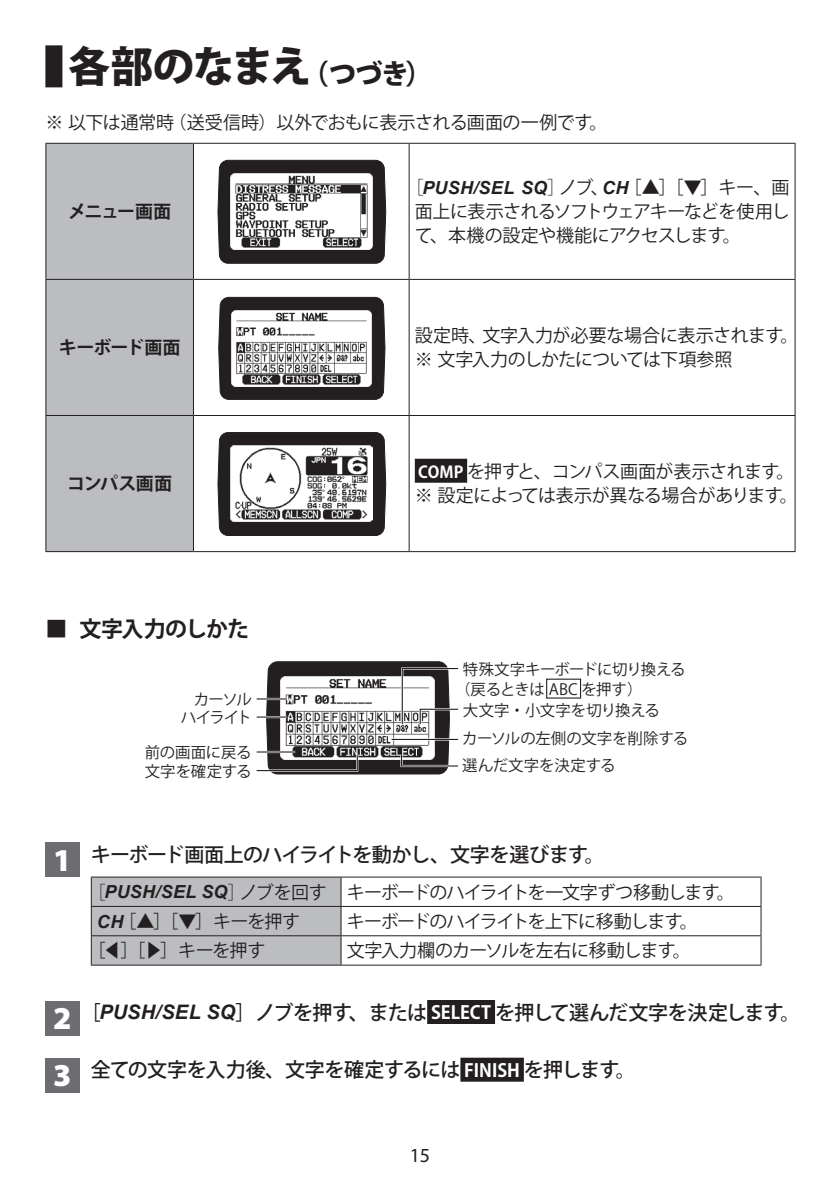
<style>
.page{position:relative;width:840px;height:1191px;background:#fff}
.page>*{position:absolute;margin:0;border:0;box-sizing:border-box;transform-origin:0 0}
.t1{font:800 42px "Koz Go Pro";letter-spacing:-.05em;color:#231f20}
.t2{font:700 22px "Koz Go Std";letter-spacing:-.05em;color:#231f20}
.t3{font:500 20px "Koz Go Std";letter-spacing:-.03em;color:#231f20}
.t4{font:20px "Myriad Pro";color:#231f20}
.t5{font:18px/24px "Koz Go Std";letter-spacing:-.03em;color:#231f20}
.t6{font:18px/29.4px "Koz Go Std";letter-spacing:-.05em;color:#231f20}
.t7{font:18px "Koz Go Std";letter-spacing:-.065em;color:#231f20}
.t8{font:700 18px "Koz Go Std";letter-spacing:-.035em;color:#231f20}
.t9{font:15.4px/19.8px "Koz Go Std";letter-spacing:-.015em;color:#231f20}
.s1{font-size:27.2px}
.s2{font-family:"Koz Min Pr 6 N"}
.s3{font-family:"Arial";font-weight:700;font-style:italic}
.s4{font-weight:700;font-size:16.2px;color:#fff}
.s5{font-family:"Myriad Pro";font-weight:900;font-size:32px;color:#fff}
.s6{font-family:"Koz Go Pr 6 N"}
.s7{font-weight:700;font-size:18px;color:#fff}
</style>
<div class="page">
<div style="left:45px;top:45px;width:17px;height:42px;background:#231f20"></div>
<div style="left:427px;top:1000px;width:68px;height:24px;background:#231f20"></div>
<div style="left:460px;top:1057px;width:63px;height:24px;background:#231f20"></div>
<div style="left:46px;top:144px;width:147px;height:407px;background:#bcbdc0"></div>
<hr style="left:45px;top:143px;width:148px;height:1px;background:#231f20">
<hr style="left:45px;top:144px;width:1px;height:135px;background:#231f20">
<hr style="left:193px;top:143px;width:216px;height:1px;background:#231f20">
<hr style="left:193px;top:144px;width:1px;height:135px;background:#231f20">
<hr style="left:409px;top:143px;width:386px;height:1px;background:#231f20">
<hr style="left:408px;top:144px;width:1px;height:135px;background:#231f20">
<hr style="left:794px;top:144px;width:1px;height:135px;background:#231f20">
<hr style="left:45px;top:279px;width:148px;height:1px;background:#231f20">
<hr style="left:45px;top:280px;width:1px;height:135px;background:#231f20">
<hr style="left:193px;top:279px;width:216px;height:1px;background:#231f20">
<hr style="left:193px;top:280px;width:1px;height:135px;background:#231f20">
<hr style="left:409px;top:279px;width:386px;height:1px;background:#231f20">
<hr style="left:408px;top:280px;width:1px;height:135px;background:#231f20">
<hr style="left:794px;top:280px;width:1px;height:135px;background:#231f20">
<hr style="left:45px;top:415px;width:148px;height:1px;background:#231f20">
<hr style="left:45px;top:416px;width:1px;height:135px;background:#231f20">
<hr style="left:193px;top:415px;width:216px;height:1px;background:#231f20">
<hr style="left:193px;top:416px;width:1px;height:135px;background:#231f20">
<hr style="left:409px;top:415px;width:386px;height:1px;background:#231f20">
<hr style="left:408px;top:416px;width:1px;height:135px;background:#231f20">
<hr style="left:794px;top:416px;width:1px;height:135px;background:#231f20">
<hr style="left:45px;top:551px;width:148px;height:1px;background:#231f20">
<hr style="left:193px;top:551px;width:216px;height:1px;background:#231f20">
<hr style="left:409px;top:551px;width:386px;height:1px;background:#231f20">
<div style="left:219px;top:160px;width:165px;height:103px;background:#231f20;border-radius:9px"></div>
<div style="left:219px;top:160px;width:165px;height:104px;border:1px solid #231f20;border-radius:9px"></div>
<img style="left:230px;top:173px;width:142px;height:77px">
<div style="left:220px;top:297px;width:163px;height:102px;background:#231f20;border-radius:9px"></div>
<div style="left:220px;top:297px;width:163px;height:103px;border:1px solid #231f20;border-radius:9px"></div>
<img style="left:231px;top:310px;width:140px;height:76px">
<div style="left:219px;top:432px;width:165px;height:103px;background:#231f20;border-radius:9px"></div>
<div style="left:219px;top:432px;width:165px;height:104px;border:1px solid #231f20;border-radius:9px"></div>
<img style="left:230px;top:446px;width:142px;height:76px">
<div style="left:414px;top:459px;width:53px;height:24px;background:#231f20"></div>
<div style="left:45px;top:843px;width:34px;height:34px;background:#6c6d70"></div>
<hr style="left:91px;top:876px;width:250px;height:1px;background:#231f20">
<hr style="left:341px;top:876px;width:420px;height:1px;background:#231f20">
<hr style="left:341px;top:906px;width:420px;height:1px;background:#231f20">
<hr style="left:341px;top:935px;width:420px;height:1px;background:#231f20">
<svg style="left:91px;top:877px;width:250px;height:87px"></svg>
<svg style="left:760px;top:877px;width:1px;height:87px"></svg>
<hr style="left:91px;top:964px;width:250px;height:1px;background:#231f20">
<hr style="left:341px;top:964px;width:420px;height:1px;background:#231f20">
<div style="left:45px;top:1001px;width:34px;height:34px;background:#6c6d70"></div>
<div style="left:45px;top:1058px;width:34px;height:34px;background:#6c6d70"></div>
<div style="left:268px;top:662px;width:179px;height:112px;background:#231f20;border-radius:9px"></div>
<div style="left:267px;top:661px;width:181px;height:113px;border:1px solid #231f20;border-radius:9px"></div>
<img style="left:280px;top:676px;width:154px;height:83px">
<hr style="left:256px;top:698px;width:30px;height:2px;background:#fff">
<hr style="left:256px;top:698px;width:30px;height:1px;background:#231f20">
<hr style="left:256px;top:716px;width:30px;height:2px;background:#fff">
<hr style="left:256px;top:716px;width:30px;height:1px;background:#231f20">
<hr style="left:256px;top:751px;width:39px;height:2px;background:#fff">
<hr style="left:256px;top:751px;width:39px;height:1px;background:#231f20">
<svg style="left:256px;top:753px;width:103px;height:20px"></svg>
<svg style="left:399px;top:752px;width:60px;height:16px"></svg>
<hr style="left:391px;top:738px;width:67px;height:2px;background:#fff">
<hr style="left:391px;top:739px;width:67px;height:1px;background:#231f20">
<svg style="left:400px;top:666px;width:59px;height:60px"></svg>
<h1 class="t1" style="left:68px;top:39px;width:366px">各部のなまえ<span class="s1">（つづき）</span></h1>
<p class="t5" style="left:45px;top:111px;width:563px">※ 以下は通常時（送受信時）以外でおもに表示される画面の一例です。</p>
<p class="t8" style="left:68px;top:200px;width:104px">メニュー画面</p>
<p class="t5" style="left:414px;top:176px;width:376px;text-align:justify;text-indent:-9px"><span class="s2">［</span><span class="s3">PUSH/SEL SQ</span><span class="s2">］</span>ノブ、<span class="s3">CH</span>［▲］［▼］キー、画面上に表示されるソフトウェアキーなどを使用して、本機の設定や機能にアクセスします。</p>
<p class="t8" style="left:59px;top:336px;width:123px">キーボード画面</p>
<p class="t5" style="left:414px;top:324px;width:385px">設定時、文字入力が必要な場合に表示されます。※ 文字入力のしかたについては下項参照</p>
<p class="t8" style="left:67px;top:472px;width:106px">コンパス画面</p>
<p class="t2" style="left:45px;top:614px;width:205px">■ 文字入力のしかた</p>
<p class="t9" style="left:193px;top:690px;width:59px">カーソル</p>
<p class="t9" style="left:145px;top:743px;width:108px">前の画面に戻る</p>
<p class="t9" style="left:181px;top:708px;width:72px">ハイライト</p>
<p class="t9" style="left:145px;top:761px;width:108px">文字を確定する</p>
<p class="t5" style="left:414px;top:460px;width:384px"><span class="s4">COMP</span> を押すと、コンパス画面が表示されます。※ 設定によっては表示が異なる場合があります。</p>
<p class="t9" style="left:455px;top:660px;width:232px;text-indent:8px">特殊文字キーボードに切り換える（戻るときは ABC を押す）</p>
<p class="t9" style="left:462px;top:700px;width:198px">大文字・小文字を切り換える</p>
<p class="t9" style="left:462px;top:729px;width:227px">カーソルの左側の文字を削除する</p>
<p class="t9" style="left:462px;top:756px;width:154px">選んだ文字を決定する</p>
<p class="t3" style="left:53px;top:841px;width:552px"><span class="s5">1</span> キーボード画面上のハイライトを動かし、文字を選びます。</p>
<p class="t6" style="left:97px;top:878px;width:639px;text-indent:-9px"><span class="s2">［</span><span class="s3">PUSH/SEL SQ</span><span class="s2">］</span>ノブを回す キーボードのハイライトを一文字ずつ移動します。<br><span class="s3">CH</span>［▲］［▼］キーを押す</p>
<p class="t7" style="left:346px;top:910px;width:352px">キーボードのハイライトを上下に移動します。</p>
<p class="t5" style="left:88px;top:939px;width:179px">［<span class="s6">◀</span>］［<span class="s6">▶</span>］キーを押す</p>
<p class="t5" style="left:346px;top:939px;width:345px">文字入力欄のカーソルを左右に移動します。</p>
<p class="t3" style="left:53px;top:999px;width:748px"><span class="s5">2</span> ［<span class="s3">PUSH/SEL SQ</span>］ノブを押す、または <span class="s7">SELECT</span> を押して選んだ文字を決定します。</p>
<p class="t3" style="left:53px;top:1057px;width:584px"><span class="s5">3</span> 全ての文字を入力後、文字を確定するには <span class="s7">FINISH</span> を押します。</p>
<p class="t4" style="left:409px;top:1143px;width:22px">15</p>
</div>
